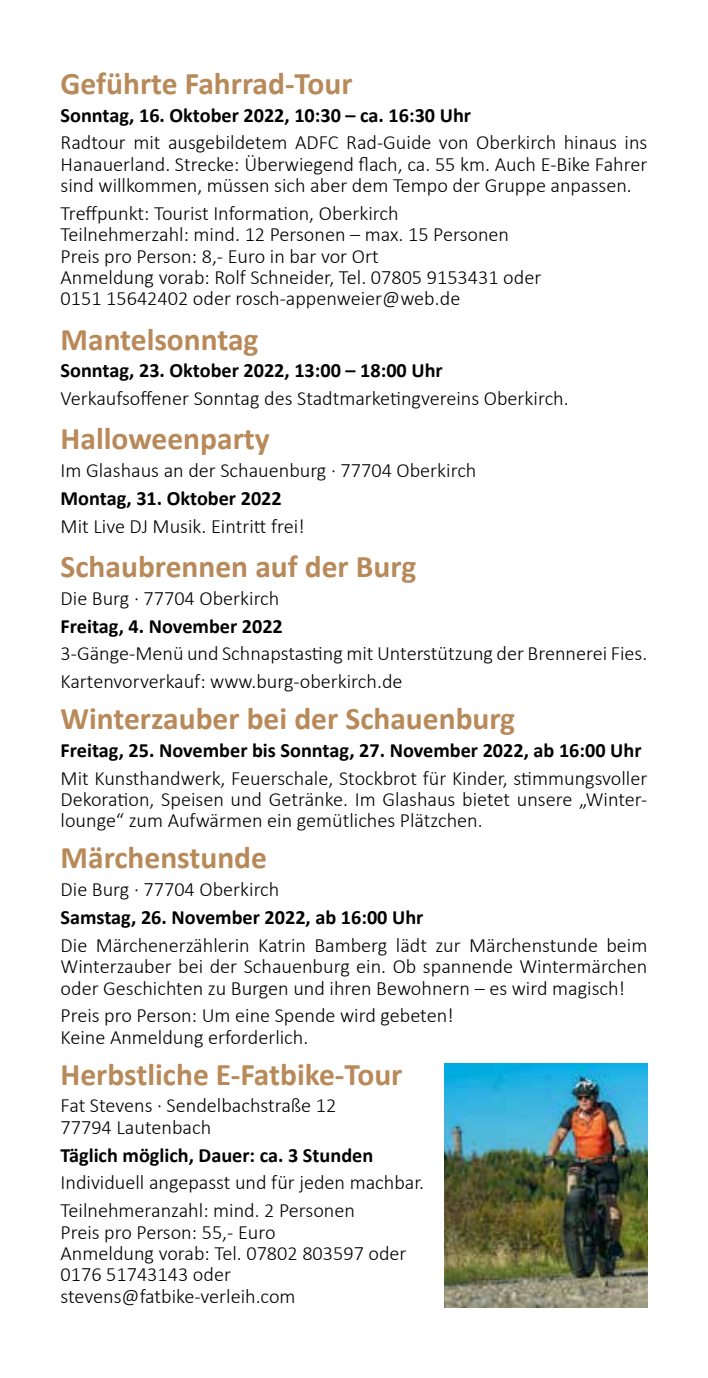
<style>
.page{position:relative;width:708px;height:1378px;background:#fff}
.page>*{position:absolute;margin:0;border:0;box-sizing:border-box;transform-origin:0 0}
.t1{font:700 31.5px "Calibri";color:#b88959}
.t2{font:300 20.25px/21.4px "Calibri";color:#000}
.t3{font:700 20.25px "Calibri";color:#000}
</style>
<div class="page">
<img style="left:445px;top:1064px;width:202px;height:243px">
<h1 class="t1" style="left:61px;top:61px;width:293px">Geführte Fahrrad-Tour</h1>
<p class="t3" style="left:61px;top:100px;width:412px">Sonntag, 16. Oktober 2022, 10:30 – ca. 16:30 Uhr</p>
<p class="t2" style="left:61px;top:132px;width:588px;text-align:justify">Radtour mit ausgebildetem ADFC Rad-Guide von Oberkirch hinaus ins Hanauerland. Strecke: Überwiegend flach, ca. 55 km. Auch E-Bike Fahrer sind willkommen, müssen sich aber dem Tempo der Gruppe anpassen.</p>
<p class="t2" style="left:61px;top:202px;width:482px">Treffpunkt: Tourist Information, Oberkirch<br>Teilnehmerzahl: mind. 12 Personen – max. 15 Personen Preis pro Person: 8,- Euro in bar vor Ort<br>Anmeldung vorab: Rolf Schneider, Tel. 07805 9153431 oder 0151 15642402 oder rosch-appenweier@web.de</p>
<h1 class="t1" style="left:61px;top:317px;width:199px">Mantelsonntag</h1>
<p class="t3" style="left:61px;top:356px;width:384px">Sonntag, 23. Oktober 2022, 13:00 – 18:00 Uhr</p>
<p class="t2" style="left:61px;top:387px;width:510px">Verkaufsoffener Sonntag des Stadtmarketingvereins Oberkirch.</p>
<h1 class="t1" style="left:61px;top:417px;width:211px">Halloweenparty</h1>
<p class="t2" style="left:61px;top:459px;width:417px">Im Glashaus an der Schauenburg · 77704 Oberkirch</p>
<p class="t3" style="left:61px;top:484px;width:223px">Montag, 31. Oktober 2022</p>
<p class="t2" style="left:61px;top:515px;width:246px">Mit Live DJ Musik. Eintritt frei!</p>
<h1 class="t1" style="left:61px;top:544px;width:357px">Schaubrennen auf der Burg</h1>
<p class="t2" style="left:61px;top:587px;width:220px">Die Burg · 77704 Oberkirch</p>
<p class="t3" style="left:61px;top:611px;width:224px">Freitag, 4. November 2022</p>
<p class="t2" style="left:61px;top:639px;width:588px;line-height:27.7px">3-Gänge-Menü und Schnapstasting mit Unterstützung der Brennerei Fies.<br>Kartenvorverkauf: www.burg-oberkirch.de</p>
<h1 class="t1" style="left:61px;top:696px;width:456px">Winterzauber bei der Schauenburg</h1>
<p class="t3" style="left:61px;top:736px;width:582px">Freitag, 25. November bis Sonntag, 27. November 2022, ab 16:00 Uhr</p>
<p class="t2" style="left:61px;top:767px;width:588px;text-align:justify">Mit Kunsthandwerk, Feuerschale, Stockbrot für Kinder, stimmungsvoller Dekoration, Speisen und Getränke. Im Glashaus bietet unsere „Winter&shy;lounge“ zum Aufwärmen ein gemütliches Plätzchen.</p>
<h1 class="t1" style="left:61px;top:835px;width:208px">Märchenstunde</h1>
<p class="t2" style="left:61px;top:878px;width:220px">Die Burg · 77704 Oberkirch</p>
<p class="t3" style="left:61px;top:903px;width:364px">Samstag, 26. November 2022, ab 16:00 Uhr</p>
<p class="t2" style="left:61px;top:934px;width:588px;text-align:justify">Die Märchenerzählerin Katrin Bamberg lädt zur Märchenstunde beim Winterzauber bei der Schauenburg ein. Ob spannende Wintermärchen oder Geschichten zu Burgen und ihren Bewohnern – es wird magisch!</p>
<p class="t2" style="left:61px;top:1004px;width:395px">Preis pro Person: Um eine Spende wird gebeten!<br>Keine Anmeldung erforderlich.</p>
<h1 class="t1" style="left:61px;top:1052px;width:343px">Herbstliche E-Fatbike-Tour</h1>
<p class="t2" style="left:61px;top:1095px;width:277px">Fat Stevens · Sendelbachstraße 12<br>77794 Lautenbach</p>
<p class="t3" style="left:61px;top:1140px;width:314px">Täglich möglich, Dauer: ca. 3 Stunden</p>
<p class="t2" style="left:61px;top:1168px;width:365px;line-height:27.7px">Individuell angepasst und für jeden machbar.<br>Teilnehmeranzahl: mind. 2 Personen</p>
<p class="t2" style="left:61px;top:1221px;width:347px">Preis pro Person: 55,- Euro<br>Anmeldung vorab: Tel. 07802 803597 oder<br>0176 51743143 oder stevens@fatbike-verleih.com</p>
</div>
